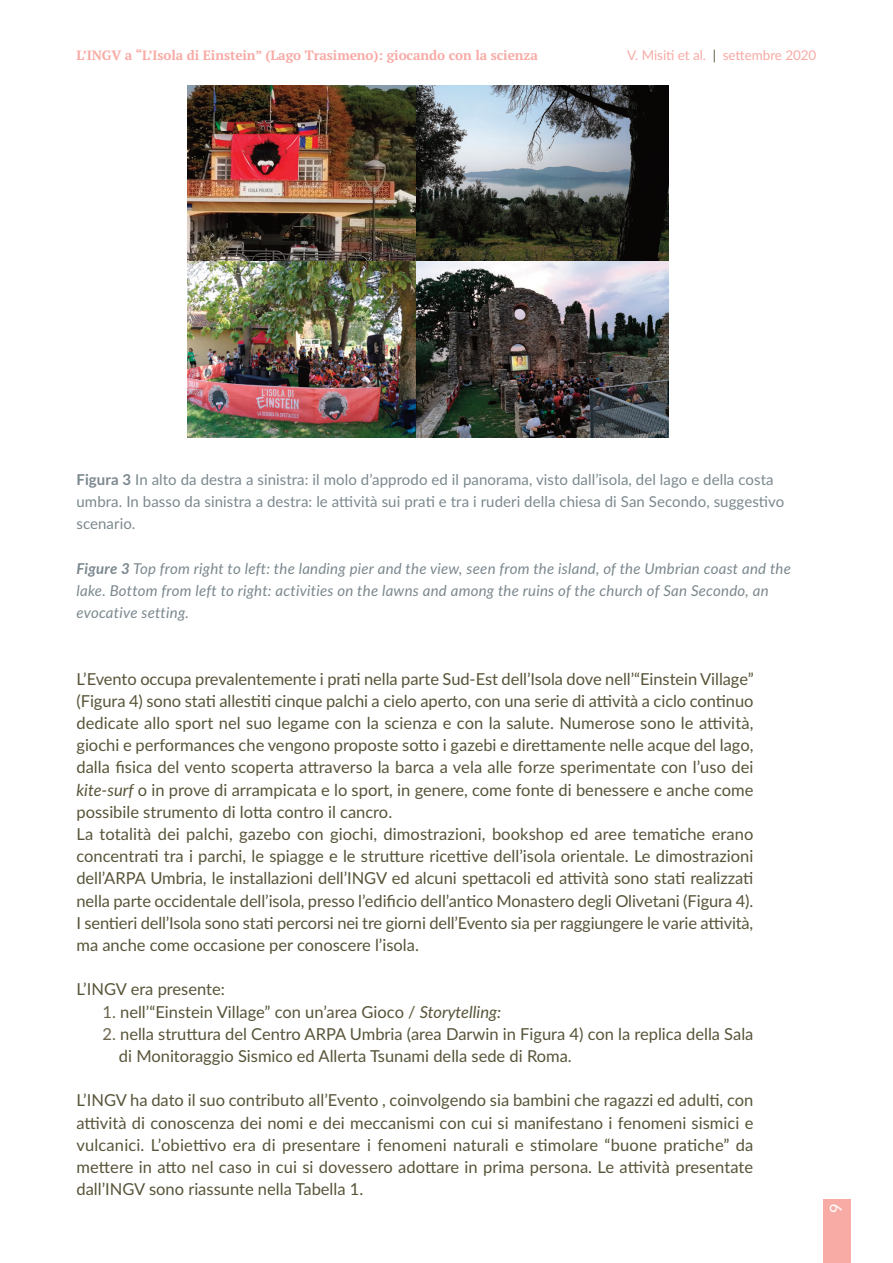
<style>
.page{position:relative;width:893px;height:1263px;background:#fff}
.page>*{position:absolute;margin:0;border:0;box-sizing:border-box;transform-origin:0 0}
.t1{font:16.5px/22.2px "Lato";color:#585439;text-align:justify}
.t2{font:16.5px "Lato";color:#fff}
.t3{font:italic 15px/22.2px "Lato";letter-spacing:.015em;color:#7b888e}
.t4{font:15px/22.2px "Lato";letter-spacing:.005em;color:#7b888e}
.t5{font:700 13.5px "PT Serif";letter-spacing:-.005em;color:#f8aaa5}
.t6{font:13.5px "Lato";letter-spacing:-.005em;color:#f8aaa5}
.s1{color:#585439}
.s2{font-weight:700}
.s3{font-style:italic}
.s4{color:#6a654c}
</style>
<div class="page">
<div style="left:823px;top:1199px;width:27px;height:64px;background:#f8aaa5"></div>
<img style="left:187px;top:85px;width:229px;height:176px">
<svg style="left:416px;top:85px;width:253px;height:176px;background:#565c5d"></svg>
<img style="left:187px;top:261px;width:229px;height:177px">
<img style="left:416px;top:261px;width:253px;height:177px">
<p class="t5" style="left:77px;top:50px;width:463px">L’INGV a “L’Isola di Einstein” (Lago Trasimeno): giocando con la scienza</p>
<p class="t6" style="left:627px;top:50px;width:191px">V. Misiti et al. <span class="s1">|</span> settembre 2020</p>
<p class="t4" style="left:77px;top:469px;width:709px"><span class="s2">Figura 3</span> In alto da destra a sinistra: il molo d’approdo ed il panorama, visto dall’isola, del lago e della costa umbra. In basso da sinistra a destra: le attività sui prati e tra i ruderi della chiesa di San Secondo, suggestivo scenario.</p>
<p class="t3" style="left:77px;top:558px;width:716px"><span class="s2">Figure 3</span> Top from right to left: the landing pier and the view, seen from the island, of the Umbrian coast and the lake. Bottom from left to right: activities on the lawns and among the ruins of the church of San Secondo, an evocative setting.</p>
<p class="t1" style="left:76px;top:669px;width:679px">L’Evento occupa prevalentemente i prati nella parte Sud-Est dell’Isola dove nell’“Einstein Village” (Figura 4) sono stati allestiti cinque palchi a cielo aperto, con una serie di attività a ciclo continuo dedicate allo sport nel suo legame con la scienza e con la salute. Numerose sono le attività, giochi e performances che vengono proposte sotto i gazebi e direttamente nelle acque del lago, dalla fisica del vento scoperta attraverso la barca a vela alle forze sperimentate con l’uso dei <span class="s3">kite-surf</span> o in prove di arrampicata e lo sport, in genere, come fonte di benessere e anche come possibile strumento di lotta contro il cancro.</p>
<p class="t1" style="left:76px;top:824px;width:678px">La totalità dei palchi, gazebo con giochi, dimostrazioni, bookshop ed aree tematiche erano concentrati tra i parchi, le spiagge e le strutture ricettive dell’isola orientale. Le dimostrazioni dell’ARPA Umbria, le installazioni dell’INGV ed alcuni spettacoli ed attività sono stati realizzati nella parte occidentale dell’isola, presso l’edificio dell’antico Monastero degli Olivetani (Figura 4).<br>I sentieri dell’Isola sono stati percorsi nei tre giorni dell’Evento sia per raggiungere le varie attività, ma anche come occasione per conoscere l’isola.</p>
<p class="t1" style="left:76px;top:980px;width:150px">L’INGV era presente:</p>
<p class="t1" style="left:102px;top:1002px;width:400px"><span class="s4">1.</span> nell’“Einstein Village” con un’area Gioco / <span class="s3">Storytelling:</span></p>
<p class="t1" style="left:119px;top:1024px;width:636px;text-indent:-17px"><span class="s4">2.</span> nella struttura del Centro ARPA Umbria (area Darwin in Figura 4) con la replica della Sala di Monitoraggio Sismico ed Allerta Tsunami della sede di Roma.</p>
<p class="t1" style="left:76px;top:1091px;width:678px">L’INGV ha dato il suo contributo all’Evento , coinvolgendo sia bambini che ragazzi ed adulti, con attività di conoscenza dei nomi e dei meccanismi con cui si manifestano i fenomeni sismici e vulcanici. L’obiettivo era di presentare i fenomeni naturali e stimolare “buone pratiche” da mettere in atto nel caso in cui si dovessero adottare in prima persona. Le attività presentate dall’INGV sono riassunte nella Tabella 1.</p>
<p class="t2" style="left:829px;top:1213px;width:11px;rotate:-90deg">9</p>
</div>
